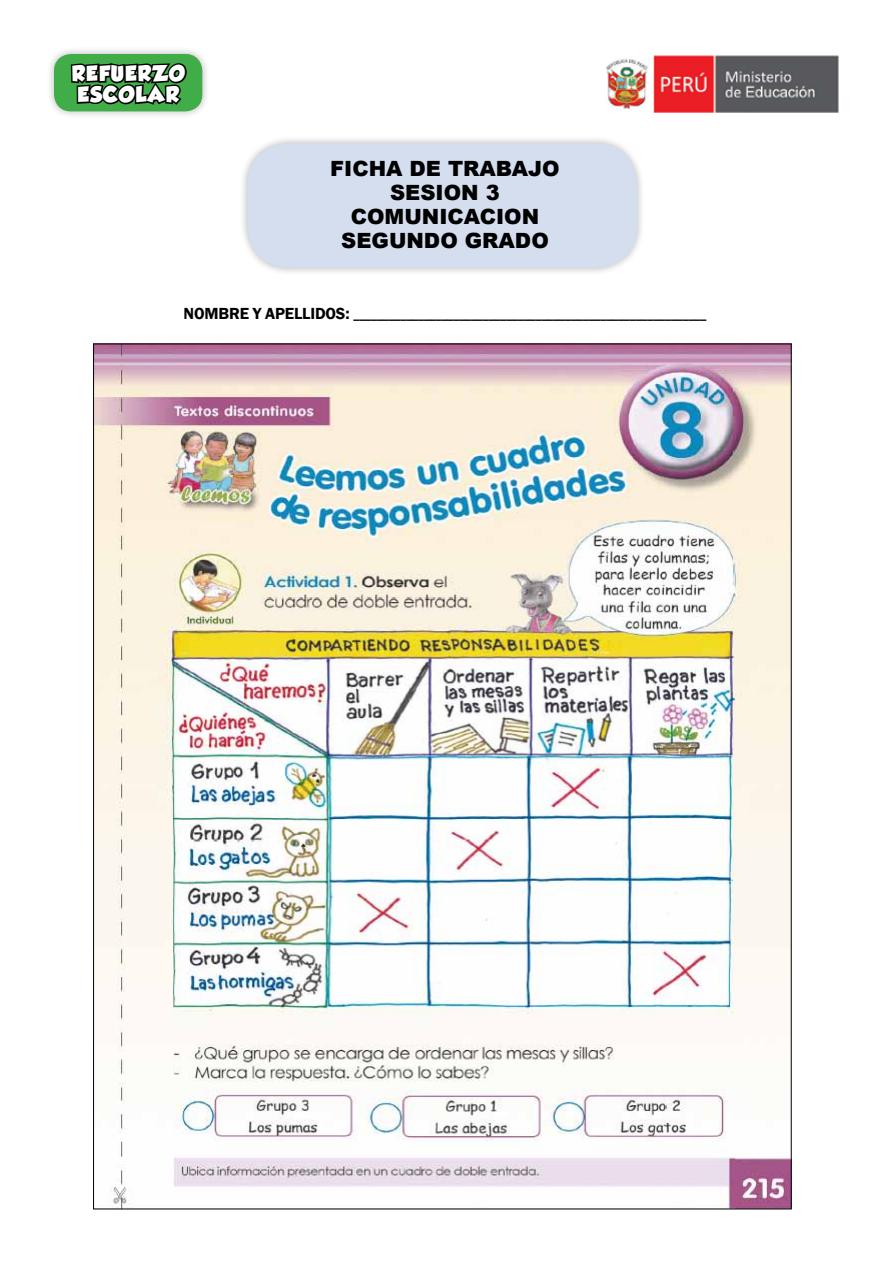
<style>
.page{position:relative;width:893px;height:1263px;background:#fff}
.page>*{position:absolute;margin:0;border:0;box-sizing:border-box;transform-origin:0 0}
.t1{font:900 21px/24px "Arial";color:#000}
.t2{font:19.5px/21px "GROBOLD";letter-spacing:.07em;color:#fff}
.t3{font:600 12px "Franklin Gothic";color:#000}
.s1{font-size:16.5px}
</style>
<div class="page">
<img style="left:606px;top:55px;width:233px;height:58px">
<div style="left:45px;top:45px;width:164px;height:73px;background:#000;opacity:.25"></div>
<div style="left:54px;top:54px;width:148px;height:57px;background:#41ad49;border-radius:17px"></div>
<svg style="left:69px;top:63px;width:119px;height:55px"></svg>
<div style="left:238px;top:134px;width:407px;height:141px;background:#000;opacity:.25"></div>
<div style="left:247px;top:143px;width:390px;height:125px;background:#d4deef;border-radius:43px"></div>
<img style="left:95px;top:346px;width:695px;height:861px">
<h2 class="t2" style="left:72px;top:63px;width:114px">REFUERZO<br>ESCOLAR</h2>
<h1 class="t1" style="left:330px;top:155px;width:231px">FICHA DE TRABAJO</h1>
<h1 class="t1" style="left:390px;top:179px;width:111px">SESION 3</h1>
<h1 class="t1" style="left:351px;top:203px;width:129px">COMUNICACIO</h1>
<h1 class="t1" style="left:341px;top:203px;width:209px;text-indent:181px">N<br>SEGUNDO GRADO</h1>
<p class="t3" style="left:184px;top:307px;width:524px"><span class="s1">NOMBRE Y APELLIDOS:</span> ____________________________________________________________</p>
</div>
